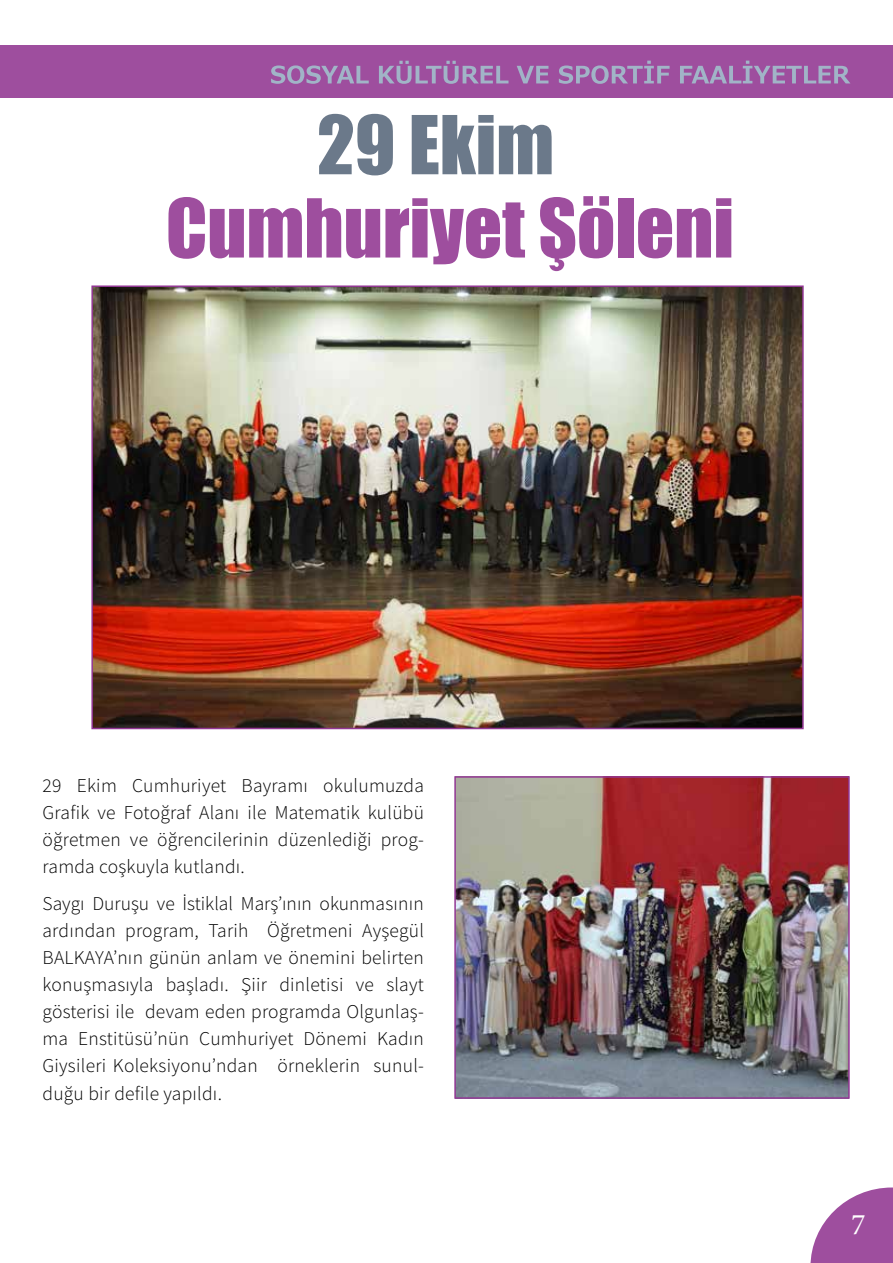
<style>
.page{position:relative;width:893px;height:1263px;background:#fff}
.page>*{position:absolute;margin:0;border:0;box-sizing:border-box;transform-origin:0 0}
.t1{font:75px "Impact";color:#9e4e9e}
.t2{font:75px "Impact";color:#6b798a}
.t3{font:30px "Minion Pro";color:#fff}
.t4{font:300 19.5px/27px "Source Sans Pro";letter-spacing:.01em;color:#000;text-align:justify}
</style>
<div class="page">
<svg style="left:810px;top:1187px;width:83px;height:76px"></svg>
<img style="left:91px;top:285px;width:713px;height:445px">
<img style="left:454px;top:776px;width:396px;height:323px">
<div style="left:0;top:45px;width:893px;height:52px;background:#9e4e9e"></div>
<svg style="left:680px;top:61px;width:170px;height:22px"></svg>
<svg style="left:271px;top:61px;width:399px;height:23px"></svg>
<h1 class="t2" style="left:317px;top:87px;width:238px">29 Ekim</h1>
<h1 class="t1" style="left:166px;top:170px;width:570px">Cumhuriyet Şöleni</h1>
<p class="t4" style="left:43px;top:772px;width:383px">29 Ekim Cumhuriyet Bayramı okulumuzda Grafik ve Fotoğraf Alanı ile Matematik kulübü öğretmen ve öğrencilerinin düzenlediği prog&shy;ramda coşkuyla kutlandı.</p>
<p class="t4" style="left:43px;top:890px;width:383px">Saygı Duruşu ve İstiklal Marş’ının okunmasının ardından program, Tarih Öğretmeni Ayşegül BALKAYA’nın günün anlam ve önemini belirten konuşmasıyla başladı. Şiir dinletisi ve slayt gösterisi ile devam eden programda Olgunlaş&shy;ma Enstitüsü’nün Cumhuriyet Dönemi Kadın Giysileri Koleksiyonu’ndan örneklerin sunul&shy;duğu bir defile yapıldı.</p>
<h2 class="t3" style="left:851px;top:1204px;width:16px">7</h2>
</div>
